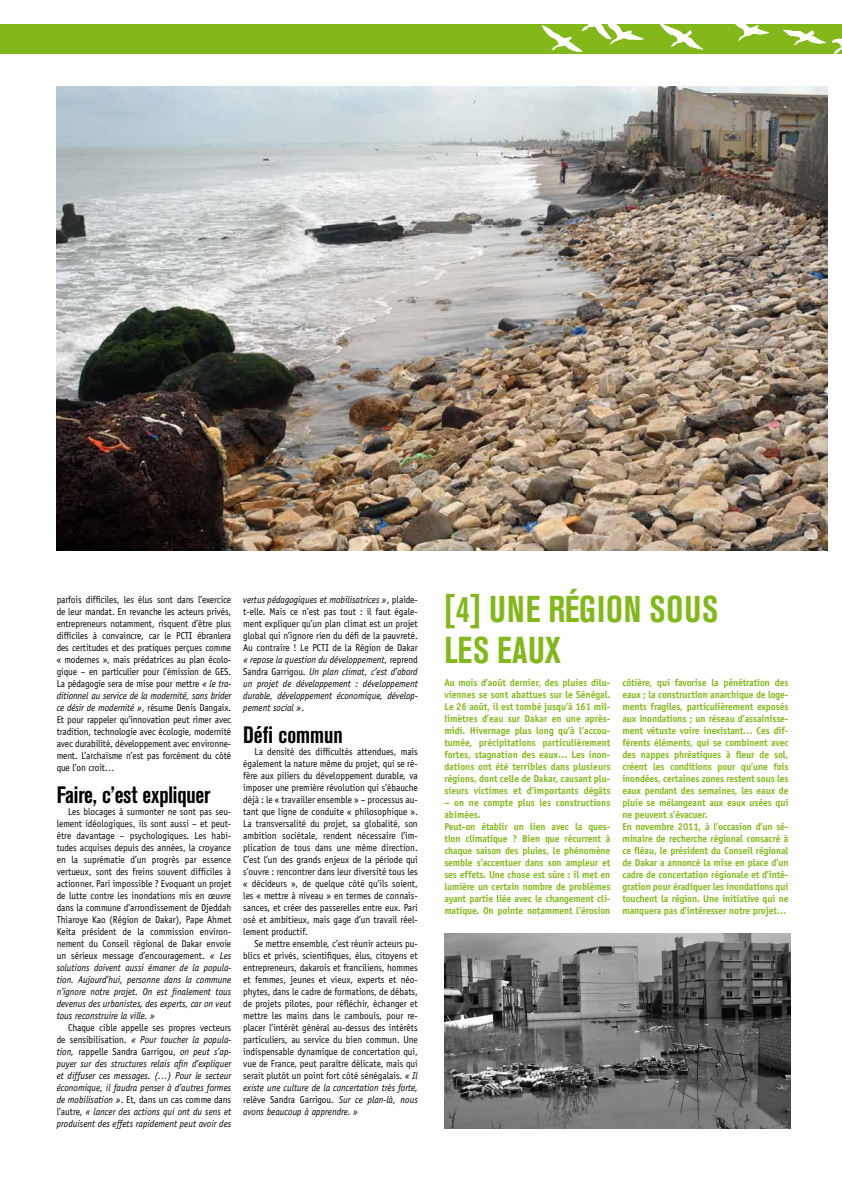
<style>
.page{position:relative;width:842px;height:1191px;background:#fff}
.page>*{position:absolute;margin:0;border:0;box-sizing:border-box;transform-origin:0 0}
.t1{font:700 condensed 37px/40.4px "Akzidenz Grotesk BE";letter-spacing:.025em;color:#83b81a;scale:.95 1}
.t2{font:700 condensed 23.5px "Akzidenz Grotesk BE";color:#000;scale:.95 1}
.t3{font:10px/12px "Officina Sans";color:#000;text-align:justify;scale:.93 1}
.t4{font:700 10px/12px "Officina Sans";letter-spacing:-.01em;color:#83b81a;scale:.95 1}
.t5{font:italic 10px/12px "Officina Sans";color:#000;text-align:justify;scale:.93 1}
.s1{font-style:italic}
.s2{font-style:normal}
</style>
<div class="page">
<div style="left:0;top:24px;width:842px;height:30px;background:#83b81a"></div>
<svg style="left:735px;top:24px;width:34px;height:17px"></svg>
<svg style="left:542px;top:24px;width:102px;height:28px"></svg>
<svg style="left:783px;top:30px;width:43px;height:15px"></svg>
<svg style="left:832px;top:39px;width:10px;height:15px"></svg>
<svg style="left:660px;top:24px;width:43px;height:25px"></svg>
<img style="left:57px;top:86px;width:771px;height:464px">
<img style="left:444px;top:933px;width:347px;height:195px">
<p class="t3" style="left:57px;top:593px;width:189px">parfois difficiles, les élus sont dans l’exercice de leur mandat. En revanche les acteurs privés, entrepreneurs notamment, risquent d’être plus difficiles à convaincre, car le PCTI ébranlera des certitudes et des pratiques perçues comme « modernes », mais prédatrices au plan écolo&shy;gique – en particulier pour l’émission de GES.<br>La pédagogie sera de mise pour mettre <span class="s1">« le tra&shy;ditionnel au service de la modernité, sans brider ce désir de modernité »</span>, résume Denis Dangaix.<br>Et pour rappeler qu’innovation peut rimer avec tradition, technologie avec écologie, modernité avec durabilité, développement avec environne&shy;ment. L’archaïsme n’est pas forcément du côté que l’on croit…</p>
<h2 class="t2" style="left:57px;top:781px;width:164px">Faire, c’est expliquer</h2>
<p class="t3" style="left:57px;top:805px;width:189px;text-indent:11px">Les blocages à surmonter ne sont pas seu&shy;lement idéologiques, ils sont aussi – et peut&shy;être davantage – psychologiques. Les habi&shy;tudes acquises depuis des années, la croyance en la suprématie d’un progrès par essence vertueux, sont des freins souvent difficiles à actionner. Pari impossible ? Evoquant un projet de lutte contre les inondations mis en œuvre dans la commune d’arrondissement de Djeddah Thiaroye Kao (Région de Dakar), Pape Ahmet Keita président de la commission environ&shy;nement du Conseil régional de Dakar envoie un sérieux message d’encouragement. <span class="s1">« Les solutions doivent aussi émaner de la popula&shy;tion. Aujourd’hui, personne dans la commune n’ignore notre projet. On est finalement tous devenus des urbanistes, des experts, car on veut tous reconstruire la ville. »</span></p>
<p class="t5" style="left:57px;top:1021px;width:189px;text-indent:11px"><span class="s2">Chaque cible appelle ses propres vecteurs de sensibilisation.</span> « Pour toucher la popula&shy;tion, <span class="s2">rappelle Sandra Garrigou,</span> on peut s’ap&shy;puyer sur des structures relais afin d’expliquer et diffuser ces messages. (…) Pour le secteur économique, il faudra penser à d’autres formes de mobilisation »<span class="s2">. Et, dans un cas comme dans l’autre,</span> « lancer des actions qui ont du sens et produisent des effets rapidement peut avoir des</p>
<p class="t5" style="left:243px;top:593px;width:189px">vertus pédagogiques et mobilisatrices »<span class="s2">, plaide&shy;t-elle. Mais ce n’est pas tout : il faut égale&shy;ment expliquer qu’un plan climat est un projet global qui n’ignore rien du défi de la pauvreté.<br>Au contraire ! Le PCTI de la Région de Dakar </span>« repose la question du développement, <span class="s2">reprend Sandra Garrigou.</span> Un plan climat, c’est d’abord un projet de développement : développement durable, développement économique, dévelop&shy;pement social »<span class="s2">.</span></p>
<h2 class="t2" style="left:243px;top:721px;width:106px">Défi commun</h2>
<p class="t3" style="left:243px;top:745px;width:189px;text-indent:11px">La densité des difficultés attendues, mais également la nature même du projet, qui se ré&shy;fère aux piliers du développement durable, va imposer une première révolution qui s’ébauche déjà : le « travailler ensemble » – processus au&shy;tant que ligne de conduite « philosophique ».<br>La transversalité du projet, sa globalité, son ambition sociétale, rendent nécessaire l’im&shy;plication de tous dans une même direction.<br>C’est l’un des grands enjeux de la période qui s’ouvre : rencontrer dans leur diversité tous les « décideurs », de quelque côté qu’ils soient, les « mettre à niveau » en termes de connais&shy;sances, et créer des passerelles entre eux. Pari osé et ambitieux, mais gage d’un travail réel&shy;lement productif.</p>
<p class="t3" style="left:243px;top:937px;width:189px;text-indent:11px">Se mettre ensemble, c’est réunir acteurs pu&shy;blics et privés, scientifiques, élus, citoyens et entrepreneurs, dakarois et franciliens, hommes et femmes, jeunes et vieux, experts et néo&shy;phytes, dans le cadre de formations, de débats, de projets pilotes, pour réfléchir, échanger et mettre les mains dans le cambouis, pour re&shy;placer l’intérêt général au-dessus des intérêts particuliers, au service du bien commun. Une indispensable dynamique de concertation qui, vue de France, peut paraître délicate, mais qui serait plutôt un point fort côté sénégalais. <span class="s1">« Il existe une culture de la concertation très forte, </span>relève Sandra Garrigou. <span class="s1">Sur ce plan-là, nous avons beaucoup à apprendre. »</span></p>
<h1 class="t1" style="left:444px;top:589px;width:290px">[4] Une région sous les eaux</h1>
<p class="t4" style="left:444px;top:676px;width:176px;text-align:justify">Au mois d’août dernier, des pluies dilu&shy;viennes se sont abattues sur le Sénégal.<br>Le 26 août, il est tombé jusqu’à 161 mil&shy;limètres d’eau sur Dakar en une après&shy;midi. Hivernage plus long qu’à l’accou&shy;tumée, précipitations particulièrement fortes, stagnation des eaux… Les inon&shy;dations ont été terribles dans plusieurs régions, dont celle de Dakar, causant plu&shy;sieurs victimes et d’importants dégâts</p>
<p class="t4" style="left:444px;top:796px;width:176px">– on ne compte plus les constructions abimées.<br>Peut-on établir un lien avec la ques&shy;tion climatique ? Bien que récurrent à chaque saison des pluies, le phénomène semble s’accentuer dans son ampleur et ses effets. Une chose est sûre : il met en lumière un certain nombre de problèmes ayant partie liée avec le changement cli&shy;matique. On pointe notamment l’érosion</p>
<p class="t4" style="left:622px;top:676px;width:176px">côtière, qui favorise la pénétration des eaux ; la construction anarchique de loge&shy;ments fragiles, particulièrement exposés aux inondations ; un réseau d’assainisse&shy;ment vétuste voire inexistant… Ces dif&shy;férents éléments, qui se combinent avec des nappes phréatiques à fleur de sol, créent les conditions pour qu’une fois inondées, certaines zones restent sous les eaux pendant des semaines, les eaux de pluie se mélangeant aux eaux usées qui ne peuvent s’évacuer.<br>En novembre 2011, à l’occasion d’un sé&shy;minaire de recherche régional consacré à ce fléau, le président du Conseil régional de Dakar a annoncé la mise en place d’un cadre de concertation régionale et d’inté&shy;gration pour éradiquer les inondations qui touchent la région. Une initiative qui ne manquera pas d’intéresser notre projet…</p>
</div>
